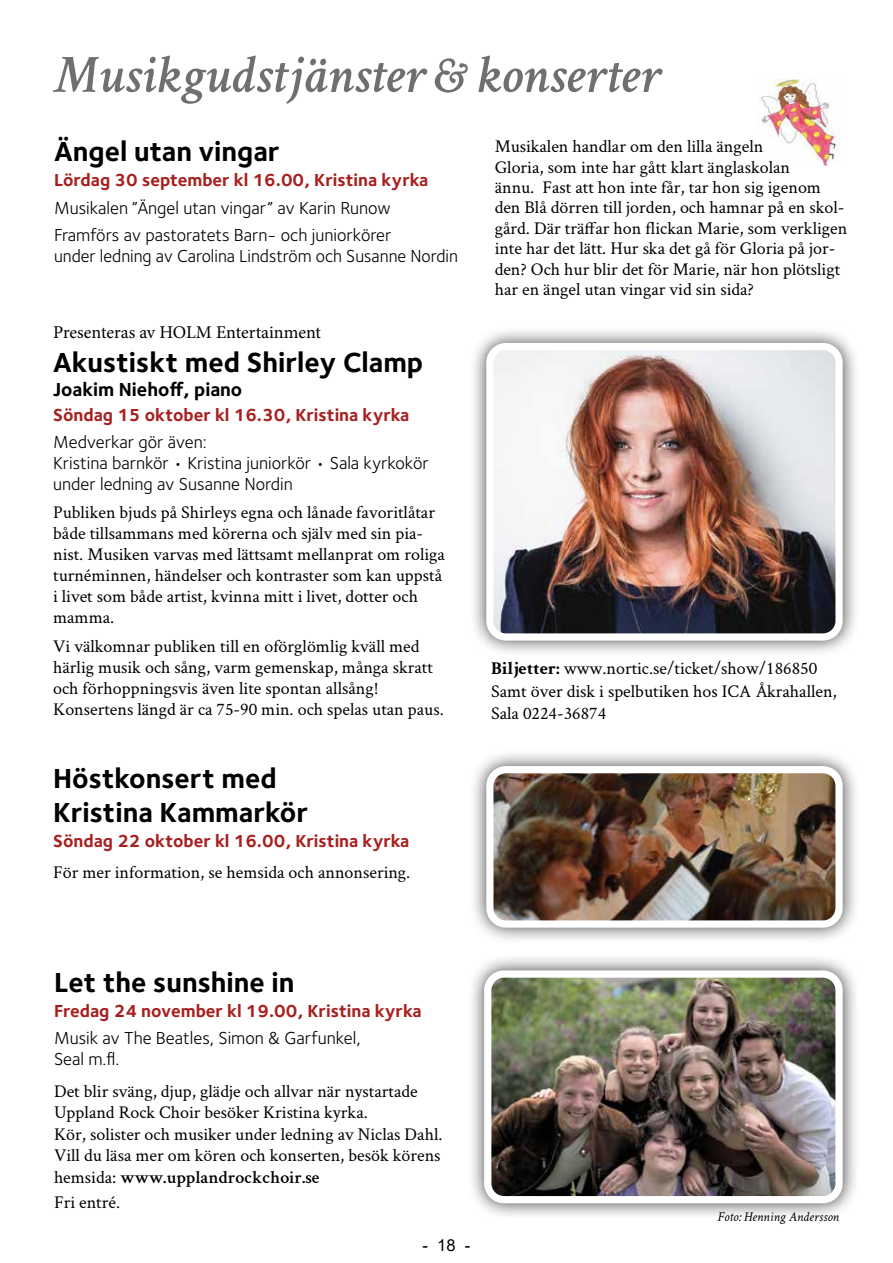
<style>
.page{position:relative;width:893px;height:1263px;background:#fff}
.page>*{position:absolute;margin:0;border:0;box-sizing:border-box;transform-origin:0 0}
.t1{font:italic 600 54px "Crimson Svk";color:#706f6f}
.t2{font:700 28.5px/34.2px "Foundry Sterling OT3";color:#000}
.t3{font:700 19.5px "Foundry Sterling OT3";color:#000}
.t4{font:18px/21px "Crimson Svk";color:#000}
.t5{font:18px/21px "Foundry Sterling OT3";color:#000}
.t6{font:700 18px "Foundry Sterling OT3";color:#a7201f}
.t7{font:18px "Minion Pro";color:#000}
.t8{font:16.5px "Arial";color:#000}
.t9{font:italic 13.5px "Crimson Svk";color:#000}
.s1{font-weight:700}
.s2{font-weight:600}
</style>
<div class="page">
<img style="left:760px;top:79px;width:80px;height:87px">
<div style="left:467px;top:953px;width:393px;height:267px;background:#000;opacity:.75"></div>
<img style="left:488px;top:974px;width:351px;height:226px">
<div style="left:484px;top:970px;width:359px;height:233px;border:7px solid #fff;border-radius:16px"></div>
<div style="left:469px;top:326px;width:391px;height:331px;background:#000;opacity:.75"></div>
<img style="left:490px;top:347px;width:349px;height:290px">
<div style="left:486px;top:343px;width:357px;height:298px;border:7px solid #fff;border-radius:16px"></div>
<div style="left:469px;top:749px;width:391px;height:196px;background:#000;opacity:.75"></div>
<img style="left:490px;top:770px;width:349px;height:154px">
<div style="left:486px;top:766px;width:357px;height:162px;border:7px solid #fff;border-radius:16px"></div>
<h1 class="t1" style="left:53px;top:37px;width:609px">Musikgudstjänster &amp; konserter</h1>
<h2 class="t2" style="left:54px;top:133px;width:227px">Ängel utan vingar</h2>
<p class="t6" style="left:54px;top:166px;width:376px">Lördag 30 september kl 16.00, Kristina kyrka</p>
<p class="t5" style="left:54px;top:193px;width:339px;line-height:27.6px">Musikalen ”Ängel utan vingar” av Karin Runow<br>Framförs av pastoratets Barn- och juniorkörer</p>
<p class="t5" style="left:54px;top:245px;width:405px">under ledning av Carolina Lindström och Susanne Nordin</p>
<p class="t7" style="left:53px;top:320px;width:269px">Presenteras av HOLM Entertainment</p>
<h2 class="t2" style="left:53px;top:344px;width:372px">Akustiskt med Shirley Clamp</h2>
<p class="t3" style="left:53px;top:374px;width:191px">Joakim Niehoff, piano</p>
<p class="t6" style="left:53px;top:400px;width:358px">Söndag 15 oktober kl 16.30, Kristina kyrka</p>
<p class="t5" style="left:53px;top:430px;width:377px">Medverkar gör även:<br>Kristina barnkör • Kristina juniorkör • Sala kyrkokör under ledning av Susanne Nordin</p>
<p class="t4" style="left:53px;top:501px;width:393px">Publiken bjuds på Shirleys egna och lånade favoritlåtar både tillsammans med körerna och själv med sin pia&shy;nist. Musiken varvas med lättsamt mellanprat om roliga turnéminnen, händelser och kontraster som kan uppstå i livet som både artist, kvinna mitt i livet, dotter och mamma.</p>
<p class="t4" style="left:53px;top:635px;width:392px">Vi välkomnar publiken till en oförglömlig kväll med härlig musik och sång, varm gemenskap, många skratt och förhoppningsvis även lite spontan allsång!<br>Konsertens längd är ca 75-90 min. och spelas utan paus.</p>
<h2 class="t2" style="left:53px;top:760px;width:256px">Höstkonsert med<br>Kristina Kammarkör</h2>
<p class="t6" style="left:53px;top:826px;width:358px">Söndag 22 oktober kl 16.00, Kristina kyrka</p>
<p class="t4" style="left:53px;top:861px;width:359px">För mer information, se hemsida och annonsering.</p>
<p class="t4" style="left:495px;top:136px;width:354px;line-height:20.4px">Musikalen handlar om den lilla ängeln<br>Gloria, som inte har gått klart änglaskolan<br>ännu. Fast att hon inte får, tar hon sig igenom den Blå dörren till jorden, och hamnar på en skol&shy;gård. Där träffar hon flickan Marie, som verkligen inte har det lätt. Hur ska det gå för Gloria på jor&shy;den? Och hur blir det för Marie, när hon plötsligt har en ängel utan vingar vid sin sida?</p>
<p class="t4" style="left:491px;top:656px;width:347px;line-height:22.5px"><span class="s1">Biljetter:</span> www.nortic.se/ticket/show/186850<br>Samt över disk i spelbutiken hos ICA Åkrahallen,<br>Sala 0224-36874</p>
<h2 class="t2" style="left:54px;top:964px;width:242px">Let the sunshine in</h2>
<p class="t6" style="left:54px;top:996px;width:369px">Fredag 24 november kl 19.00, Kristina kyrka</p>
<p class="t5" style="left:54px;top:1027px;width:308px">Musik av The Beatles, Simon &amp; Garfunkel,<br>Seal m.fl.</p>
<p class="t4" style="left:54px;top:1079px;width:390px;line-height:21.6px">Det blir sväng, djup, glädje och allvar när nystartade Uppland Rock Choir besöker Kristina kyrka.<br>Kör, solister och musiker under ledning av Niclas Dahl.<br>Vill du läsa mer om kören och konserten, besök körens hemsida: <span class="s2">www.upplandrockchoir.se</span></p>
<p class="t4" style="left:54px;top:1191px;width:68px">Fri entré.</p>
<p class="t8" style="left:423px;top:1233px;width:49px">- 18 -</p>
<p class="t9" style="left:717px;top:1209px;width:123px">Foto: Henning Andersson</p>
</div>
